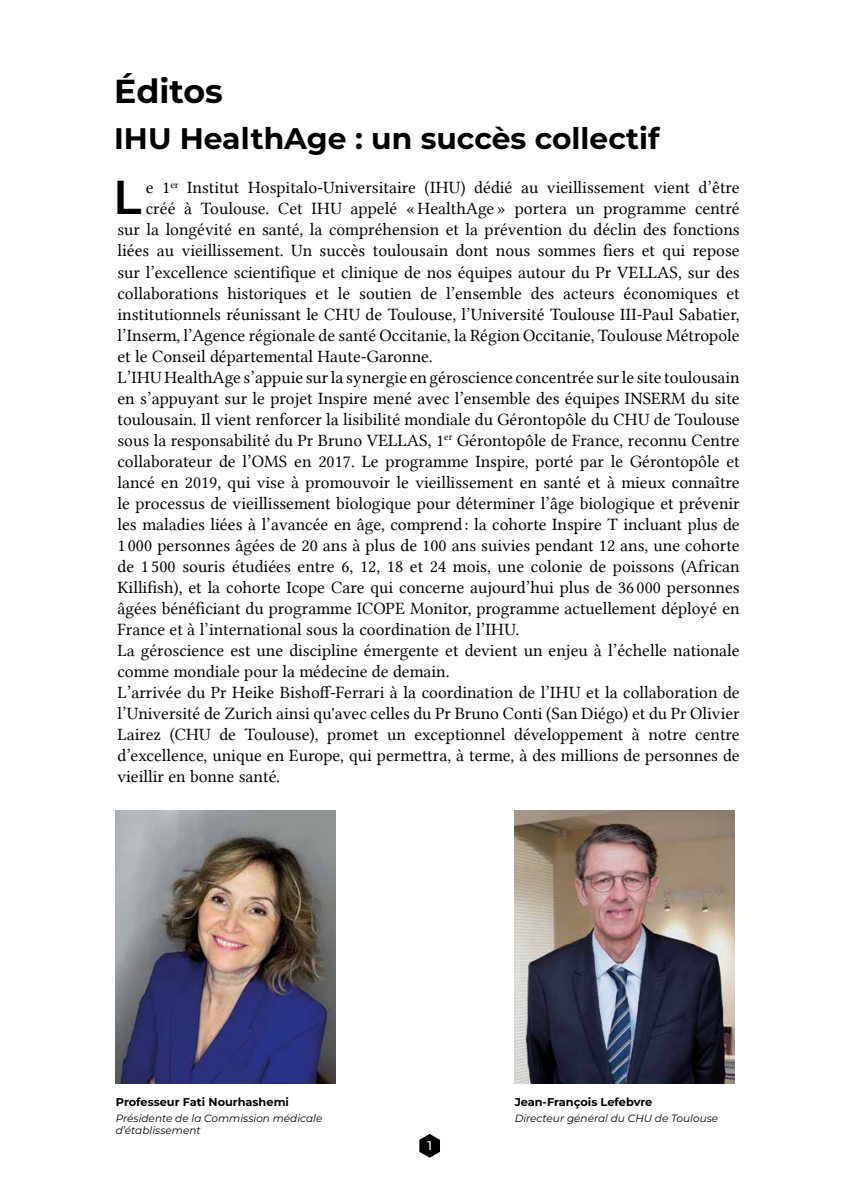
<style>
.page{position:relative;width:844px;height:1191px;background:#fff}
.page>*{position:absolute;margin:0;border:0;box-sizing:border-box;transform-origin:0 0}
.t1{font:600 47.43px "Montserrat";color:#000}
.t2{font:700 33.25px "Montserrat";color:#000}
.t3{font:700 29.75px "Montserrat";color:#000}
.t4{font:17.5px "Lin Libertine";color:#000}
.t5{font:500 12.6px "Montserrat";color:#fff}
.t6{font:700 11.38px "Montserrat";letter-spacing:-.005em;color:#000}
.t7{font:italic 10.5px/12.2px "Montserrat";color:#000}
</style>
<div class="page">
<svg style="left:419px;top:1134px;width:21px;height:23px"></svg>
<img style="left:116px;top:811px;width:220px;height:272px">
<img style="left:514px;top:811px;width:220px;height:272px">
<h2 class="t2" style="left:114px;top:67px;width:110px">Éditos</h2>
<h3 class="t3" style="left:114px;top:117px;width:547px">IHU HealthAge : un succès collectif</h3>
<h1 class="t1" style="left:113px;top:164px;width:30px">L</h1>
<p class="t4" style="left:146px;top:178px;width:595px">e 1<sup>er</sup> Institut Hospitalo-Universitaire (IHU) dédié au vieillissement vient d’être</p>
<p class="t4" style="left:146px;top:199px;width:595px">créé à Toulouse. Cet IHU appelé « HealthAge » portera un programme centré</p>
<p class="t4" style="left:117px;top:220px;width:623px">sur la longévité en santé, la compréhension et la prévention du déclin des fonctions</p>
<p class="t4" style="left:117px;top:241px;width:623px">liées au vieillissement. Un succès toulousain dont nous sommes fiers et qui repose</p>
<p class="t4" style="left:117px;top:262px;width:623px">sur l’excellence scientifique et clinique de nos équipes autour du Pr VELLAS, sur des</p>
<p class="t4" style="left:117px;top:283px;width:623px">collaborations historiques et le soutien de l’ensemble des acteurs économiques et</p>
<p class="t4" style="left:117px;top:304px;width:623px">institutionnels réunissant le CHU de Toulouse, l’Université Toulouse III-Paul Sabatier,</p>
<p class="t4" style="left:117px;top:325px;width:623px">l’Inserm, l’Agence régionale de santé Occitanie, la Région Occitanie, Toulouse Métropole</p>
<p class="t4" style="left:117px;top:346px;width:316px">et le Conseil départemental Haute-Garonne.</p>
<p class="t4" style="left:117px;top:367px;width:623px">L’IHU HealthAge s’appuie sur la synergie en géroscience concentrée sur le site toulousain</p>
<p class="t4" style="left:117px;top:388px;width:623px">en s’appuyant sur le projet Inspire mené avec l’ensemble des équipes INSERM du site</p>
<p class="t4" style="left:117px;top:409px;width:623px">toulousain. Il vient renforcer la lisibilité mondiale du Gérontopôle du CHU de Toulouse</p>
<p class="t4" style="left:117px;top:430px;width:623px">sous la responsabilité du Pr Bruno VELLAS, 1<sup>er</sup> Gérontopôle de France, reconnu Centre</p>
<p class="t4" style="left:117px;top:451px;width:623px">collaborateur de l’OMS en 2017. Le programme Inspire, porté par le Gérontopôle et</p>
<p class="t4" style="left:117px;top:472px;width:623px">lancé en 2019, qui vise à promouvoir le vieillissement en santé et à mieux connaître</p>
<p class="t4" style="left:117px;top:493px;width:623px">le processus de vieillissement biologique pour déterminer l’âge biologique et prévenir</p>
<p class="t4" style="left:117px;top:514px;width:623px">les maladies liées à l’avancée en âge, comprend : la cohorte Inspire T incluant plus de</p>
<p class="t4" style="left:117px;top:535px;width:623px">1 000 personnes âgées de 20 ans à plus de 100 ans suivies pendant 12 ans, une cohorte</p>
<p class="t4" style="left:117px;top:556px;width:623px">de 1 500 souris étudiées entre 6, 12, 18 et 24 mois, une colonie de poissons (African</p>
<p class="t4" style="left:117px;top:577px;width:623px">Killifish), et la cohorte Icope Care qui concerne aujourd’hui plus de 36 000 personnes</p>
<p class="t4" style="left:117px;top:598px;width:623px">âgées bénéficiant du programme ICOPE Monitor, programme actuellement déployé en</p>
<p class="t4" style="left:117px;top:619px;width:403px">France et à l’international sous la coordination de l’IHU.</p>
<p class="t4" style="left:117px;top:640px;width:623px">La géroscience est une discipline émergente et devient un enjeu à l’échelle nationale</p>
<p class="t4" style="left:117px;top:661px;width:333px">comme mondiale pour la médecine de demain.</p>
<p class="t4" style="left:117px;top:682px;width:623px">L’arrivée du Pr Heike Bishoff-Ferrari à la coordination de l’IHU et la collaboration de</p>
<p class="t4" style="left:117px;top:703px;width:623px">l’Université de Zurich ainsi qu'avec celles du Pr Bruno Conti (San Diégo) et du Pr Olivier</p>
<p class="t4" style="left:117px;top:724px;width:623px">Lairez (CHU de Toulouse), promet un exceptionnel développement à notre centre</p>
<p class="t4" style="left:117px;top:745px;width:623px">d’excellence, unique en Europe, qui permettra, à terme, à des millions de personnes de</p>
<p class="t4" style="left:117px;top:766px;width:164px">vieillir en bonne santé.</p>
<p class="t6" style="left:116px;top:1093px;width:175px">Professeur Fati Nourhashemi</p>
<p class="t7" style="left:116px;top:1111px;width:208px">Présidente de la Commission médicale d’établissement</p>
<p class="t5" style="left:427px;top:1136px;width:6px">1</p>
<p class="t6" style="left:514px;top:1093px;width:139px">Jean-François Lefebvre</p>
<p class="t7" style="left:514px;top:1111px;width:205px">Directeur général du CHU de Toulouse</p>
</div>
